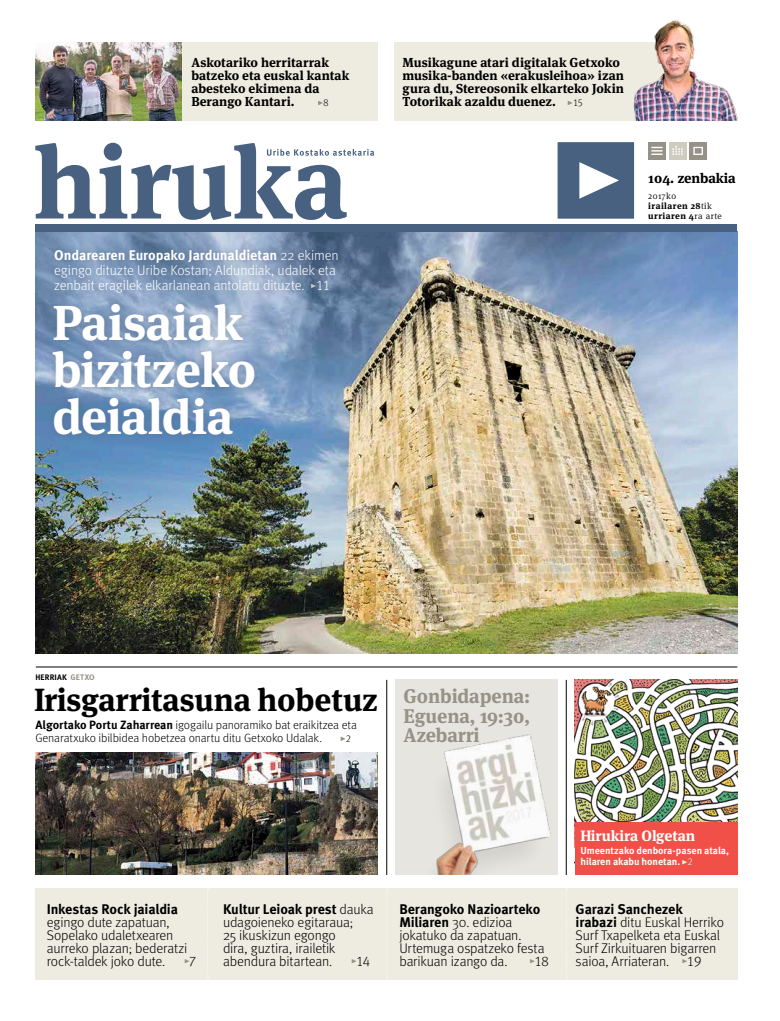
<style>
.page{position:relative;width:780px;height:1021px;background:#fff}
.page>*{position:absolute;margin:0;border:0;box-sizing:border-box;transform-origin:0 0}
.t1{font:700 49px/47px "Hiruka Serif";letter-spacing:-.01em;color:#fff}
.t2{font:700 32px "Hiruka Serif";letter-spacing:-.005em;color:#000}
.t3{font:700 19.8px/19px "Hiruka Serif";letter-spacing:-.005em;color:#979287;text-align:justify}
.t4{font:700 15px "Hiruka Serif";letter-spacing:-.005em;color:#fff}
.t5{font:300 14px/13px "Hiruka";letter-spacing:-.015em;color:#000}
.t6{font:300 14px/15px "Hiruka";letter-spacing:-.01em;color:#fff}
.t7{font:700 14px "Hiruka";letter-spacing:-.015em;color:#000}
.t8{font:700 14px "Hiruka Serif";letter-spacing:-.005em;color:#000}
.t9{font:300 14px "Hiruka";color:#979287}
.t10{font:700 13px/13px "Hiruka Serif";letter-spacing:.005em;color:#000}
.t11{font:300 12px/12.5px "Hiruka";letter-spacing:-.01em;color:#000}
.t12{font:700 10px/11px "Hiruka";letter-spacing:-.005em;color:#fff}
.t13{font:300 10px "Hiruka";color:#000}
.t14{font:700 9px/10px "Hiruka Serif";letter-spacing:.05em;color:#000}
.t15{font:700 8px "Hiruka";letter-spacing:.02em;color:#000}
.s1{font-weight:700}
.s2{font-weight:300}
.s3{color:#979287}
.s4{color:#000}
</style>
<div class="page">
<img style="left:35px;top:42px;width:148px;height:79px">
<div style="left:183px;top:43px;width:195px;height:77px;background:#eeece1"></div>
<svg style="left:318px;top:101px;width:5px;height:4px"></svg>
<div style="left:394px;top:42px;width:244px;height:78px;background:#eeece1"></div>
<svg style="left:567px;top:101px;width:5px;height:4px"></svg>
<hr style="left:386px;top:680px;width:1px;height:195px;background:#000">
<hr style="left:566px;top:680px;width:1px;height:195px;background:#000">
<hr style="left:36px;top:666px;width:701px;height:1px;background:#000">
<svg style="left:340px;top:736px;width:5px;height:5px"></svg>
<img style="left:35px;top:753px;width:343px;height:122px">
<img style="left:35px;top:232px;width:702px;height:422px">
<div style="left:35px;top:888px;width:702px;height:91px;background:#eeece1"></div>
<svg style="left:207px;top:888px;width:2px;height:90px"></svg>
<svg style="left:386px;top:888px;width:2px;height:90px"></svg>
<svg style="left:566px;top:888px;width:1px;height:90px"></svg>
<div style="left:668px;top:142px;width:18px;height:18px;background:#cecbc0"></div>
<svg style="left:672px;top:146px;width:10px;height:9px"></svg>
<div style="left:648px;top:142px;width:17px;height:18px;background:#979287"></div>
<svg style="left:651px;top:147px;width:11px;height:8px"></svg>
<div style="left:689px;top:142px;width:17px;height:18px;background:#979287"></div>
<svg style="left:693px;top:147px;width:10px;height:8px"></svg>
<svg style="left:35px;top:143px;width:339px;height:77px"></svg>
<svg style="left:557px;top:142px;width:77px;height:77px;background:#607691"></svg>
<div style="left:35px;top:225px;width:702px;height:7px;background:#486180"></div>
<div style="left:395px;top:680px;width:162px;height:195px;background:#e6e5df"></div>
<img style="left:436px;top:734px;width:115px;height:141px">
<img style="left:617px;top:19px;width:120px;height:102px">
<img style="left:574px;top:680px;width:163px;height:143px">
<div style="left:574px;top:823px;width:163px;height:52px;background:#f15049"></div>
<svg style="left:682px;top:860px;width:5px;height:4px"></svg>
<div style="left:47px;top:240px;width:301px;height:61px;background:#486180;opacity:.8"></div>
<svg style="left:311px;top:284px;width:5px;height:4px"></svg>
<div style="left:45px;top:296px;width:220px;height:149px;background:#486180;opacity:.5"></div>
<p class="t10" style="left:191px;top:55px;width:160px">Askotariko herritarrak batzeko eta euskal kantak abesteko ekimena da<br>Berango Kantari.</p>
<p class="t13" style="left:323px;top:97px;width:7px">8</p>
<p class="t6" style="left:54px;top:248px;width:286px"><span class="s1">Ondarearen Europako Jardunaldietan</span> 22 ekimen egingo dituzte Uribe Kostan; Aldundiak, udalek eta zenbait eragilek elkarlanean antolatu dituzte. 11</p>
<h1 class="t1" style="left:52px;top:295px;width:205px">Paisaiak bizitzeko deialdia</h1>
<p class="t10" style="left:402px;top:55px;width:223px">Musikagune atari digitalak Getxoko musika-banden «erakusleihoa» izan gura du, Stereosonik elkarteko Jokin Totorikak azaldu duenez.</p>
<p class="t13" style="left:572px;top:97px;width:12px">15</p>
<p class="t8" style="left:648px;top:167px;width:89px">104. zenbakia</p>
<p class="t14" style="left:648px;top:190px;width:75px"><span class="s2">2017ko<br></span>irailaren 28<span class="s2">tik </span>urriaren 4<span class="s2">ra arte</span></p>
<p class="t15" style="left:35px;top:670px;width:61px">herriak <span class="s3">Getxo</span></p>
<h2 class="t2" style="left:34px;top:674px;width:345px">Irisgarritasuna hobetuz</h2>
<p class="t11" style="left:35px;top:719px;width:323px"><span class="s1">Algortako Portu Zaharrean</span> igogailu panoramiko bat eraikitzea eta<br>Genaratxuko ibilbidea hobetzea onartu ditu Getxoko Udalak.</p>
<p class="t13" style="left:345px;top:732px;width:7px">2</p>
<h3 class="t3" style="left:403px;top:685px;width:128px">Gonbidapena:<br>Eguena, 19:30, Azebarri</h3>
<p class="t7" style="left:47px;top:898px;width:133px">Inkestas Rock jaialdia</p>
<p class="t5" style="left:47px;top:915px;width:142px">egingo dute zapatuan,<br>Sopelako udaletxearen aurreko plazan; bederatzi rock-taldek joko dute.</p>
<p class="t9" style="left:184px;top:953px;width:14px">▸<span class="s4">7</span></p>
<p class="t5" style="left:223px;top:902px;width:152px"><span class="s1">Kultur Leioak prest</span> dauka udagoieneko egitaraua;<br>25 ikuskizun egongo<br>dira, guztira, irailetik abendura bitartean.</p>
<p class="t5" style="left:351px;top:954px;width:21px"><span class="s3">▸</span>14</p>
<p class="t5" style="left:399px;top:903px;width:147px"><span class="s1">Berangoko Nazioarteko<br>Miliaren</span> 30. edizioa jokatuko da zapatuan.<br>Urtemuga ospatzeko festa barikuan izango da.</p>
<p class="t5" style="left:529px;top:955px;width:21px"><span class="s3">▸</span>18</p>
<p class="t4" style="left:580px;top:823px;width:116px">Hirukira Olgetan</p>
<p class="t12" style="left:580px;top:844px;width:150px">Umeentzako denbora-pasen atala, hilaren akabu honetan. <span class="s2">2</span></p>
<p class="t5" style="left:575px;top:903px;width:150px"><span class="s1">Garazi Sanchezek irabazi</span> ditu Euskal Herriko<br>Surf Txapelketa eta Euskal<br>Surf Zirkuituaren bigarren saioa, Arriateran. <span class="s3">▸</span>19</p>
</div>
